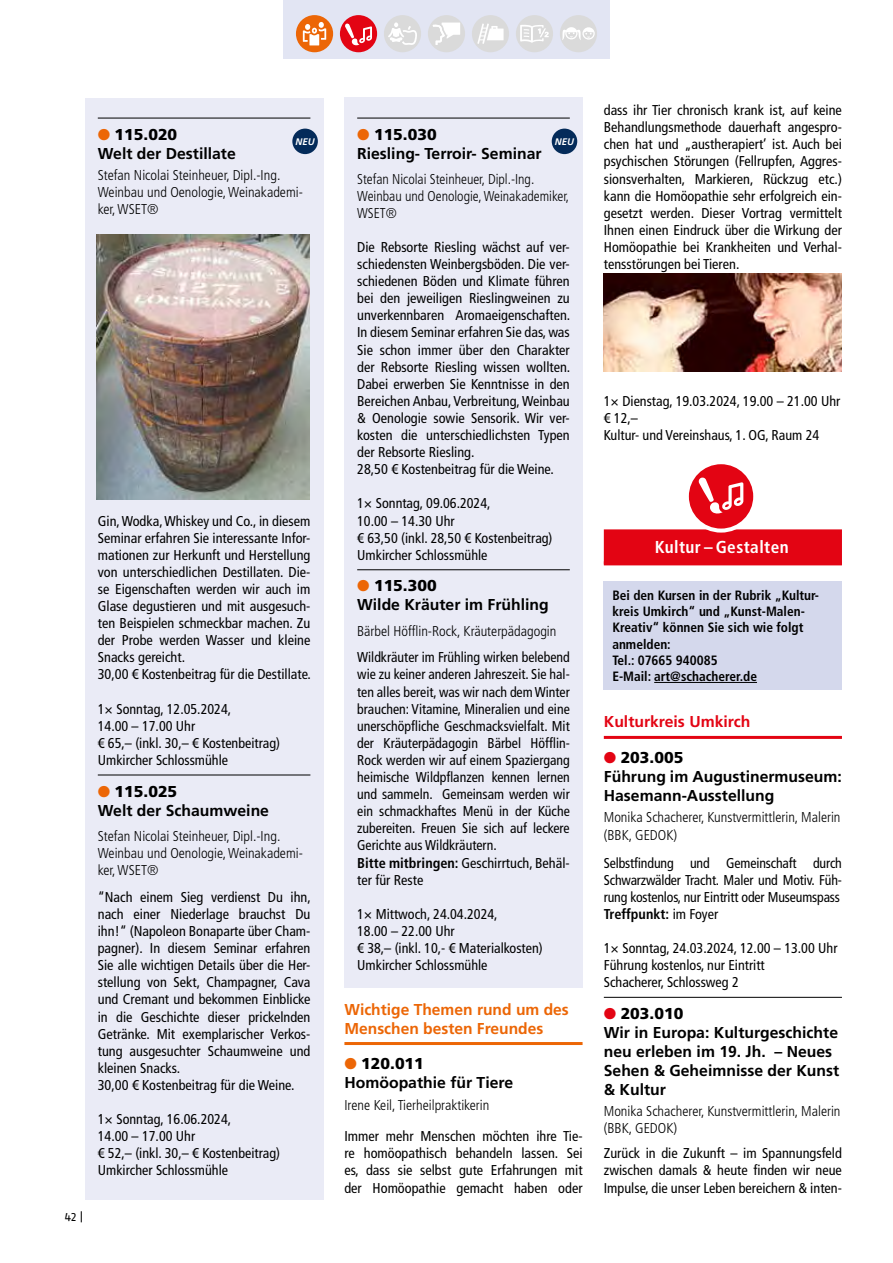
<style>
.page{position:relative;width:893px;height:1263px;background:#fff}
.page>*{position:absolute;margin:0;border:0;box-sizing:border-box;transform-origin:0 0}
.t1{font:700 condensed 17.25px "Frutiger LT Std";letter-spacing:.025em;color:#fff}
.t2{font:700 15.75px/18.9px "Frutiger LT Std";color:#000}
.t3{font:700 15.75px/18.9px "Frutiger LT Std";color:#ec6606}
.t4{font:700 15.75px "Frutiger LT Std";color:#e30413}
.t5{font:condensed 14.25px/17.1px "Frutiger LT Std";color:#000}
.t6{font:300 condensed 14.25px/17.1px "Frutiger LT Std";color:#000}
.t7{font:700 condensed 13.5px/16.2px "Frutiger LT Std";color:#000}
.t8{font:12px "Fago Pro";color:#000}
.t9{font:italic 700 9.6px "Frutiger LT Std";color:#fff}
.s1{color:#ec6606}
.s2{font-weight:900}
.s3{font-weight:700}
.s4{color:#e30413}
</style>
<div class="page">
<div style="left:283px;top:0;width:327px;height:59px;background:#e2e5f3"></div>
<div style="left:516px;top:15px;width:37px;height:37px;background:#dadada;border-radius:50%"></div>
<svg style="left:520px;top:25px;width:29px;height:18px"></svg>
<div style="left:384px;top:15px;width:37px;height:37px;background:#dadada;border-radius:50%"></div>
<svg style="left:388px;top:22px;width:29px;height:23px"></svg>
<div style="left:428px;top:15px;width:37px;height:37px;background:#dadada;border-radius:50%"></div>
<svg style="left:433px;top:23px;width:27px;height:22px"></svg>
<div style="left:472px;top:15px;width:37px;height:37px;background:#dadada;border-radius:50%"></div>
<svg style="left:477px;top:24px;width:27px;height:20px"></svg>
<div style="left:560px;top:15px;width:37px;height:37px;background:#dadada;border-radius:50%"></div>
<svg style="left:562px;top:27px;width:33px;height:13px"></svg>
<div style="left:340px;top:15px;width:37px;height:37px;background:#e30413;border-radius:50%"></div>
<svg style="left:345px;top:23px;width:27px;height:23px"></svg>
<div style="left:296px;top:15px;width:37px;height:37px;background:#ec6606;border-radius:50%"></div>
<svg style="left:303px;top:22px;width:23px;height:23px"></svg>
<div style="left:85px;top:98px;width:238px;height:1101px;background:#eaebf6"></div>
<div style="left:344px;top:97px;width:239px;height:890px;background:#eaebf6"></div>
<hr style="left:98px;top:118px;width:212px;height:1px;background:#000">
<hr style="left:98px;top:775px;width:212px;height:1px;background:#000">
<div style="left:292px;top:129px;width:26px;height:25px;background:#042b5a;border-radius:50%"></div>
<img style="left:97px;top:235px;width:212px;height:265px">
<hr style="left:357px;top:118px;width:213px;height:1px;background:#000">
<hr style="left:357px;top:569px;width:213px;height:1px;background:#000">
<hr style="left:344px;top:1042px;width:239px;height:3px;background:#ec6606">
<div style="left:552px;top:129px;width:25px;height:25px;background:#042b5a;border-radius:50%"></div>
<hr style="left:604px;top:736px;width:238px;height:3px;background:#e30413">
<hr style="left:604px;top:997px;width:238px;height:1px;background:#000">
<img style="left:604px;top:273px;width:238px;height:98px">
<div style="left:604px;top:529px;width:238px;height:36px;background:#e30413"></div>
<svg style="left:687px;top:462px;width:68px;height:69px;background:#e62734"></svg>
<div style="left:685px;top:460px;width:72px;height:73px;border:4px solid #fff;border-radius:50%"></div>
<svg style="left:698px;top:477px;width:45px;height:37px"></svg>
<div style="left:604px;top:581px;width:238px;height:109px;background:#d4d8ec"></div>
<hr style="left:654px;top:682px;width:103px;height:1px;background:#000">
<p class="t8" style="left:65px;top:1210px;width:20px">42 |</p>
<p class="t2" style="left:98px;top:125px;width:140px"><span class="s1">●</span> <span class="s2">115.020<br></span>Welt der Destillate</p>
<p class="t6" style="left:98px;top:167px;width:207px">Stefan Nicolai Steinheuer, Dipl.-Ing.<br>Weinbau und Oenologie, Weinakademi&shy;ker, WSET®</p>
<p class="t9" style="left:296px;top:136px;width:21px">NEU</p>
<p class="t2" style="left:357px;top:125px;width:186px"><span class="s1">●</span> <span class="s2">115.030<br></span>Riesling- Terroir- Seminar</p>
<p class="t6" style="left:357px;top:171px;width:214px">Stefan Nicolai Steinheuer, Dipl.-Ing.<br>Weinbau und Oenologie, Weinakademiker,<br>WSET®</p>
<p class="t5" style="left:357px;top:238px;width:215px">Die Rebsorte Riesling wächst auf ver&shy;schiedensten Weinbergsböden. Die ver&shy;schiedenen Böden und Klimate führen bei den jeweiligen Rieslingweinen zu unverkennbaren Aromaeigenschaften.<br>In diesem Seminar erfahren Sie das, was Sie schon immer über den Charakter der Rebsorte Riesling wissen wollten.<br>Dabei erwerben Sie Kenntnisse in den Bereichen Anbau, Verbreitung, Weinbau &amp; Oenologie sowie Sensorik. Wir ver&shy;kosten die unterschiedlichsten Typen der Rebsorte Riesling.<br>28,50 € Kostenbeitrag für die Weine.</p>
<p class="t5" style="left:357px;top:495px;width:197px">1× Sonntag, 09.06.2024,<br>10.00 – 14.30 Uhr<br>€ 63,50 (inkl. 28,50 € Kostenbeitrag)<br>Umkircher Schlossmühle</p>
<p class="t2" style="left:357px;top:576px;width:193px"><span class="s1">●</span> <span class="s2">115.300<br></span>Wilde Kräuter im Frühling</p>
<p class="t6" style="left:357px;top:623px;width:201px">Bärbel Höfflin-Rock, Kräuterpädagogin</p>
<p class="t5" style="left:357px;top:649px;width:214px">Wildkräuter im Frühling wirken belebend wie zu keiner anderen Jahreszeit. Sie hal&shy;ten alles bereit, was wir nach dem Winter brauchen: Vitamine, Mineralien und eine unerschöpfliche Geschmacksvielfalt. Mit der Kräuterpädagogin Bärbel Höfflin-Rock werden wir auf einem Spaziergang heimische Wildpflanzen kennen lernen und sammeln. Gemeinsam werden wir ein schmackhaftes Menü in der Küche zubereiten. Freuen Sie sich auf leckere Gerichte aus Wildkräutern.<br><span class="s3">Bitte mitbringen:</span> Geschirrtuch, Behäl&shy;ter für Reste</p>
<p class="t5" style="left:357px;top:905px;width:187px">1× Mittwoch, 24.04.2024,<br>18.00 – 22.00 Uhr<br>€ 38,– (inkl. 10,- € Materialkosten)<br>Umkircher Schlossmühle</p>
<p class="t3" style="left:344px;top:1000px;width:226px">Wichtige Themen rund um des<br>Menschen besten Freundes</p>
<p class="t2" style="left:344px;top:1054px;width:170px"><span class="s1">●</span> <span class="s2">120.011<br></span>Homöopathie für Tiere</p>
<p class="t6" style="left:344px;top:1096px;width:146px">Irene Keil, Tierheilpraktikerin</p>
<p class="t5" style="left:344px;top:1128px;width:240px;text-align:justify">Immer mehr Menschen möchten ihre Tie&shy;re homöopathisch behandeln lassen. Sei es, dass sie selbst gute Erfahrungen mit der Homöopathie gemacht haben oder</p>
<p class="t9" style="left:555px;top:136px;width:21px">NEU</p>
<p class="t5" style="left:98px;top:512px;width:215px">Gin, Wodka, Whiskey und Co., in diesem Seminar erfahren Sie interessante Infor&shy;mationen zur Herkunft und Herstellung von unterschiedlichen Destillaten. Die&shy;se Eigenschaften werden wir auch im Glase degustieren und mit ausgesuch&shy;ten Beispielen schmeckbar machen. Zu der Probe werden Wasser und kleine Snacks gereicht.<br>30,00 € Kostenbeitrag für die Destillate.</p>
<p class="t5" style="left:98px;top:700px;width:184px">1× Sonntag, 12.05.2024,<br>14.00 – 17.00 Uhr<br>€ 65,– (inkl. 30,– € Kostenbeitrag)<br>Umkircher Schlossmühle</p>
<p class="t2" style="left:98px;top:782px;width:173px"><span class="s1">●</span> <span class="s2">115.025<br></span>Welt der Schaumweine</p>
<p class="t6" style="left:98px;top:828px;width:207px">Stefan Nicolai Steinheuer, Dipl.-Ing.<br>Weinbau und Oenologie, Weinakademi&shy;ker, WSET®</p>
<p class="t5" style="left:98px;top:888px;width:215px">“Nach einem Sieg verdienst Du ihn, nach einer Niederlage brauchst Du ihn!“ (Napoleon Bonaparte über Cham&shy;pagner). In diesem Seminar erfahren Sie alle wichtigen Details über die Her&shy;stellung von Sekt, Champagner, Cava und Cremant und bekommen Einblicke in die Geschichte dieser prickelnden Getränke. Mit exemplarischer Verkos&shy;tung ausgesuchter Schaumweine und kleinen Snacks.<br>30,00 € Kostenbeitrag für die Weine.</p>
<p class="t5" style="left:98px;top:1111px;width:184px">1× Sonntag, 16.06.2024,<br>14.00 – 17.00 Uhr<br>€ 52,– (inkl. 30,– € Kostenbeitrag)<br>Umkircher Schlossmühle</p>
<p class="t5" style="left:604px;top:102px;width:240px;text-align:justify">dass ihr Tier chronisch krank ist, auf keine Behandlungsmethode dauerhaft angespro&shy;chen hat und „austherapiert’ ist. Auch bei psychischen Störungen (Fellrupfen, Aggres&shy;sionsverhalten, Markieren, Rückzug etc.) kann die Homöopathie sehr erfolgreich ein&shy;gesetzt werden. Dieser Vortrag vermittelt Ihnen einen Eindruck über die Wirkung der Homöopathie bei Krankheiten und Verhal&shy;tensstörungen bei Tieren.</p>
<p class="t5" style="left:604px;top:392px;width:238px">1× Dienstag, 19.03.2024, 19.00 – 21.00 Uhr € 12,–<br>Kultur- und Vereinshaus, 1. OG, Raum 24</p>
<p class="t1" style="left:655px;top:537px;width:135px">Kultur – Gestalten</p>
<p class="t7" style="left:612px;top:587px;width:208px">Bei den Kursen in der Rubrik „Kultur&shy;kreis Umkirch“ und „Kunst-Malen-<br>Kreativ“ können Sie sich wie folgt anmelden:<br>Tel.: 07665 940085<br>E-Mail: art@schacherer.de</p>
<p class="t4" style="left:604px;top:713px;width:148px">Kulturkreis Umkirch</p>
<p class="t2" style="left:604px;top:748px;width:240px"><span class="s4">●</span> <span class="s2">203.005<br></span>Führung im Augustinermuseum:<br>Hasemann-Ausstellung</p>
<p class="t6" style="left:604px;top:809px;width:238px">Monika Schacherer, Kunstvermittlerin, Malerin (BBK, GEDOK)</p>
<p class="t5" style="left:604px;top:854px;width:240px">Selbstfindung und Gemeinschaft durch Schwarzwälder Tracht. Maler und Motiv. Füh&shy;rung kostenlos, nur Eintritt oder Museumspass <span class="s3">Treffpunkt:</span> im Foyer</p>
<p class="t5" style="left:604px;top:940px;width:235px">1× Sonntag, 24.03.2024, 12.00 – 13.00 Uhr<br>Führung kostenlos, nur Eintritt<br>Schacherer, Schlossweg 2</p>
<p class="t2" style="left:604px;top:1004px;width:237px"><span class="s4">●</span> <span class="s2">203.010<br></span>Wir in Europa: Kulturgeschichte neu erleben im 19. Jh. – Neues<br>Sehen &amp; Geheimnisse der Kunst &amp; Kultur</p>
<p class="t6" style="left:604px;top:1103px;width:238px">Monika Schacherer, Kunstvermittlerin, Malerin (BBK, GEDOK)</p>
<p class="t5" style="left:604px;top:1145px;width:240px;text-align:justify">Zurück in die Zukunft – im Spannungsfeld zwischen damals &amp; heute finden wir neue Impulse, die unser Leben bereichern &amp; inten-</p>
</div>
